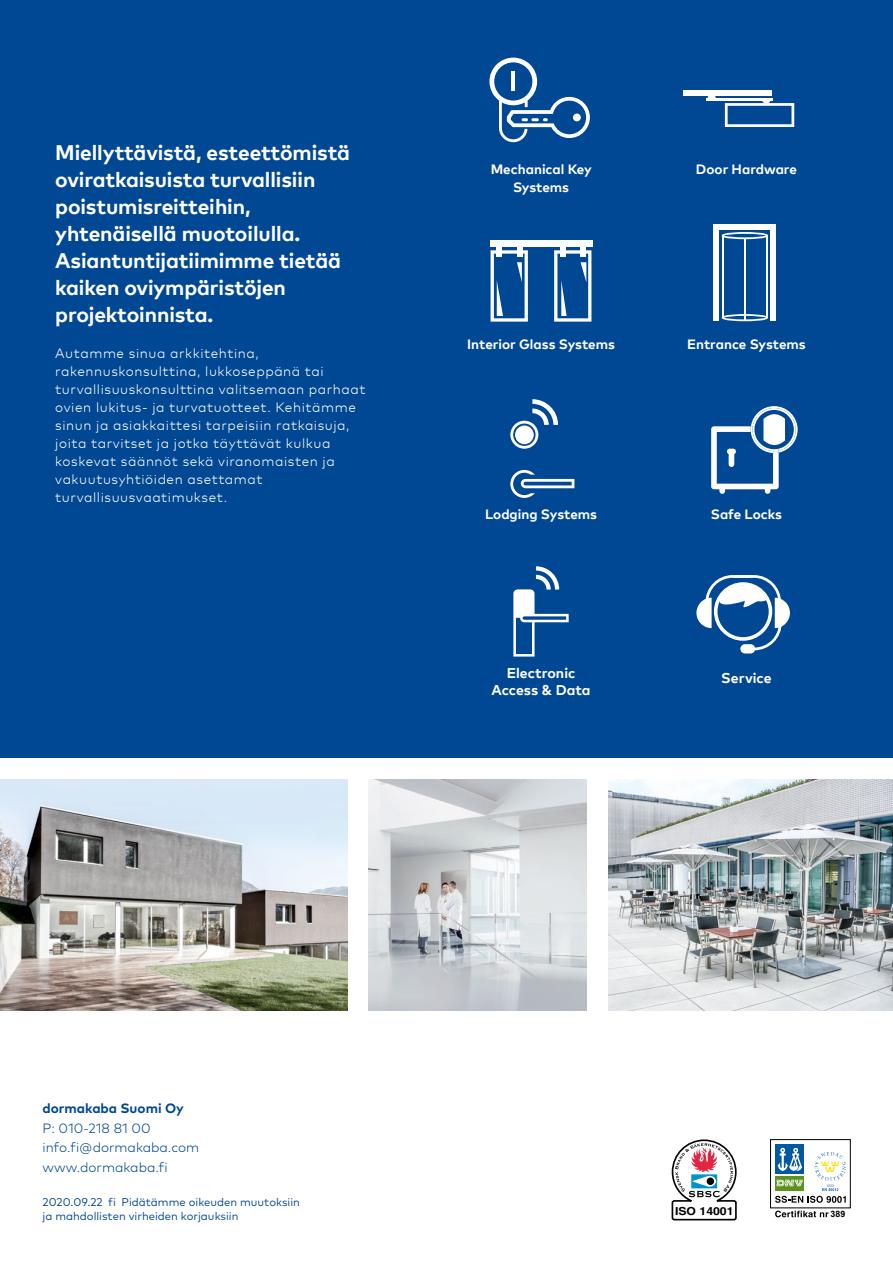
<style>
.page{position:relative;width:893px;height:1263px;background:#fff}
.page>*{position:absolute;margin:0;border:0;box-sizing:border-box;transform-origin:0 0}
.t1{font:700 21px/27px "Mark Offc";letter-spacing:-.005em;color:#fff}
.t2{font:700 14.1px/17px "Mark Offc";color:#fff;text-align:center}
.t3{font:300 13.5px/18px "Mark Offc";letter-spacing:.04em;color:#fff}
.t4{font:700 13.5px/18px "Mark Offc";color:#fff;text-align:center}
.t5{font:300 13.5px/19.5px "Mark Pro";color:#004893}
.t6{font:700 13.5px "Mark Pro";color:#004893}
.t7{font:11.25px/14.2px "Mark Pro";color:#004893}
.t8{font:700 11.1px "Helvetica";color:#000;scale:1.11 1}
.t9{font:700 8.85px "Arial";color:#000}
</style>
<div class="page">
<svg style="left:671px;top:1139px;width:66px;height:81px"></svg>
<div style="left:707px;top:1177px;width:7px;height:8px;background:#000;border-radius:50%"></div>
<div style="left:770px;top:1139px;width:80px;height:69px;border:1px solid #000"></div>
<div style="left:775px;top:1145px;width:29px;height:29px;background:#0057a2"></div>
<svg style="left:775px;top:1148px;width:71px;height:55px"></svg>
<svg style="left:775px;top:1210px;width:53px;height:7px"></svg>
<div style="left:0;top:0;width:893px;height:758px;background:#004893"></div>
<img style="left:608px;top:779px;width:285px;height:231px">
<img style="left:0;top:779px;width:348px;height:231px">
<img style="left:369px;top:779px;width:218px;height:231px">
<hr style="left:706px;top:98px;width:66px;height:2px;background:#fff">
<svg style="left:725px;top:100px;width:69px;height:27px"></svg>
<svg style="left:707px;top:95px;width:9px;height:3px"></svg>
<div style="left:684px;top:90px;width:88px;height:5px;background:#fff"></div>
<svg style="left:489px;top:58px;width:101px;height:84px"></svg>
<hr style="left:511px;top:71px;width:4px;height:20px;background:#fff">
<svg style="left:491px;top:250px;width:37px;height:72px"></svg>
<div style="left:490px;top:241px;width:102px;height:6px;background:#fff"></div>
<div style="left:517px;top:245px;width:6px;height:11px;background:#fff"></div>
<div style="left:496px;top:245px;width:6px;height:11px;background:#fff"></div>
<svg style="left:554px;top:250px;width:37px;height:72px"></svg>
<div style="left:580px;top:245px;width:6px;height:11px;background:#fff"></div>
<div style="left:560px;top:245px;width:6px;height:11px;background:#fff"></div>
<svg style="left:722px;top:232px;width:46px;height:7px"></svg>
<svg style="left:722px;top:314px;width:46px;height:7px"></svg>
<hr style="left:722px;top:236px;width:1px;height:81px;background:#fff">
<hr style="left:766px;top:236px;width:2px;height:82px;background:#fff">
<hr style="left:744px;top:238px;width:2px;height:82px;background:#fff">
<div style="left:713px;top:224px;width:6px;height:97px;background:#fff"></div>
<div style="left:770px;top:224px;width:6px;height:97px;background:#fff"></div>
<div style="left:714px;top:224px;width:62px;height:5px;background:#fff"></div>
<svg style="left:510px;top:470px;width:64px;height:28px"></svg>
<svg style="left:510px;top:399px;width:48px;height:50px"></svg>
<svg style="left:711px;top:406px;width:87px;height:88px"></svg>
<svg style="left:696px;top:575px;width:94px;height:78px"></svg>
<svg style="left:513px;top:566px;width:56px;height:90px"></svg>
<h1 class="t1" style="left:55px;top:138px;width:296px">Miellyttävistä, esteettömistä oviratkaisuista turvallisiin poistumisreitteihin, yhtenäisellä muotoilulla.<br>Asiantuntijatiimimme tietää kaiken oviympäristöjen projektoinnista.</h1>
<p class="t3" style="left:55px;top:344px;width:312px">Autamme sinua arkkitehtina, rakennuskonsulttina, lukkoseppänä tai turvallisuuskonsulttina valitsemaan parhaat ovien lukitus- ja turvatuotteet. Kehitämme sinun ja asiakkaittesi tarpeisiin ratkaisuja, joita tarvitset ja jotka täyttävät kulkua koskevat säännöt sekä viranomaisten ja vakuutusyhtiöiden asettamat turvallisuusvaatimukset.</p>
<p class="t4" style="left:491px;top:160px;width:102px">Mechanical Key<br>Systems</p>
<p class="t4" style="left:696px;top:160px;width:102px">Door Hardware</p>
<p class="t4" style="left:467px;top:335px;width:149px">Interior Glass Systems</p>
<p class="t4" style="left:687px;top:335px;width:120px">Entrance Systems</p>
<p class="t4" style="left:485px;top:505px;width:114px">Lodging Systems</p>
<p class="t4" style="left:711px;top:505px;width:73px">Safe Locks</p>
<p class="t2" style="left:492px;top:664px;width:100px">Electronic<br>Access &amp; Data</p>
<p class="t2" style="left:721px;top:669px;width:52px">Service</p>
<p class="t6" style="left:43px;top:1098px;width:143px">dormakaba Suomi Oy</p>
<p class="t5" style="left:43px;top:1117px;width:158px">P: 010-218 81 00 info.fi@dormakaba.com www.dormakaba.fi</p>
<p class="t7" style="left:43px;top:1194px;width:259px">2020.09.22 fi Pidätämme oikeuden muutoksiin ja mahdollisten virheiden korjauksiin</p>
<p class="t8" style="left:675px;top:1204px;width:54px">ISO 14001</p>
<p class="t9" style="left:831px;top:1208px;width:16px">389</p>
</div>
